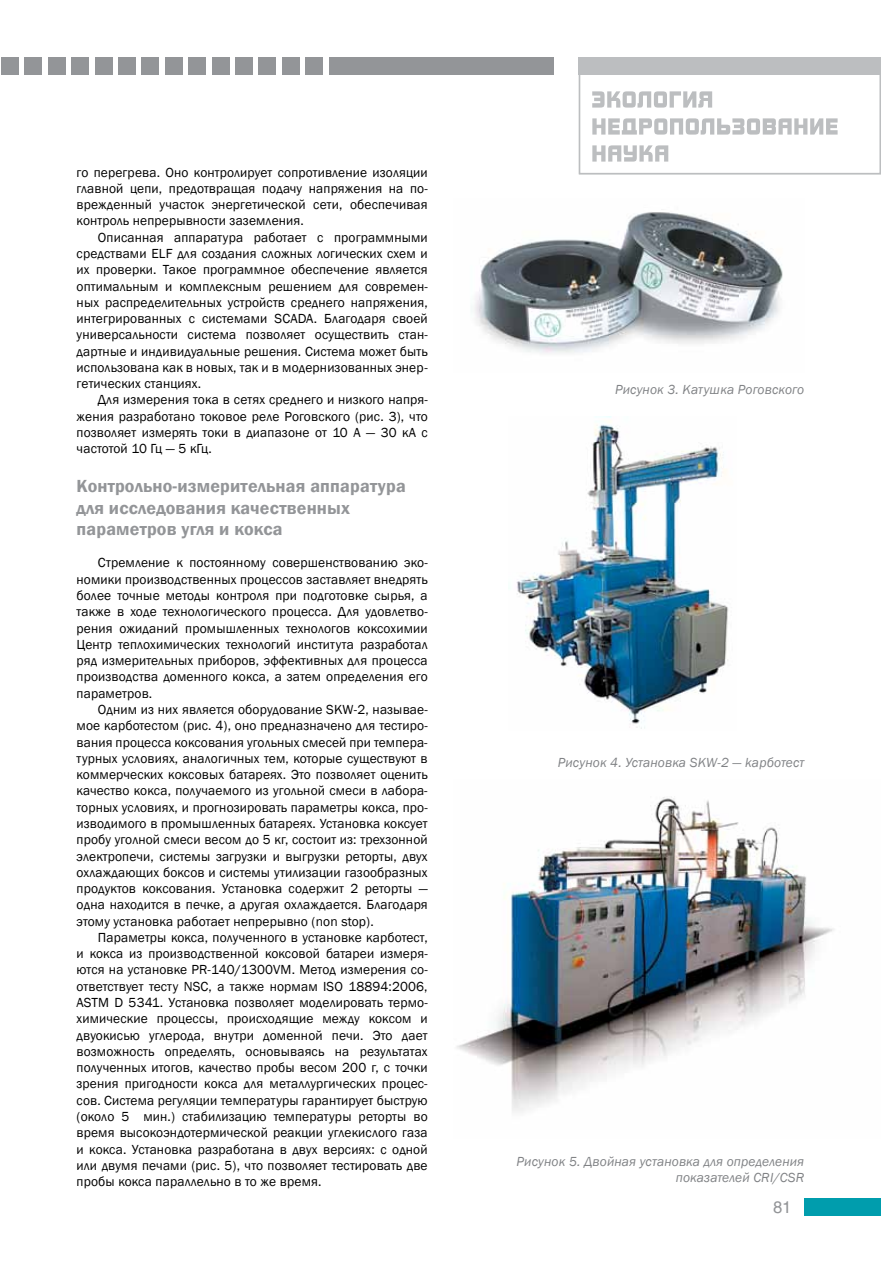
<style>
.page{position:relative;width:881px;height:1263px;background:#fff}
.page>*{position:absolute;margin:0;border:0;box-sizing:border-box;transform-origin:0 0}
.t1{font:600 18px/21.6px "Franklin Gothic";letter-spacing:.01em;color:#939598}
.t2{font:16.5px "Helios";color:#939598}
.t3{font:13.5px/16.4px "Franklin Gothic";letter-spacing:.01em;color:#000;text-align:justify}
.t4{font:italic 13.5px/16.2px "Franklin Gothic";letter-spacing:.01em;color:#808285;text-align:right}
</style>
<div class="page">
<img style="left:516px;top:417px;width:213px;height:312px">
<img style="left:457px;top:797px;width:377px;height:315px">
<div style="left:578px;top:57px;width:302px;height:117px;border:2px solid #bcbec0"></div>
<div style="left:329px;top:58px;width:224px;height:17px;background:#939598"></div>
<div style="left:1px;top:58px;width:17px;height:17px;background:#939598"></div>
<div style="left:578px;top:58px;width:302px;height:17px;background:#bcbec0"></div>
<div style="left:804px;top:1198px;width:76px;height:17px;background:#009dad"></div>
<div style="left:25px;top:58px;width:17px;height:17px;background:#939598"></div>
<div style="left:48px;top:58px;width:17px;height:17px;background:#939598"></div>
<div style="left:72px;top:58px;width:17px;height:17px;background:#939598"></div>
<div style="left:95px;top:58px;width:17px;height:17px;background:#939598"></div>
<div style="left:118px;top:58px;width:17px;height:17px;background:#939598"></div>
<div style="left:142px;top:58px;width:17px;height:17px;background:#939598"></div>
<div style="left:165px;top:58px;width:17px;height:17px;background:#939598"></div>
<div style="left:188px;top:58px;width:17px;height:17px;background:#939598"></div>
<div style="left:212px;top:58px;width:17px;height:17px;background:#939598"></div>
<div style="left:235px;top:58px;width:17px;height:17px;background:#939598"></div>
<div style="left:259px;top:58px;width:17px;height:17px;background:#939598"></div>
<div style="left:282px;top:58px;width:17px;height:17px;background:#939598"></div>
<div style="left:305px;top:58px;width:17px;height:17px;background:#939598"></div>
<svg style="left:592px;top:145px;width:76px;height:17px"></svg>
<svg style="left:592px;top:118px;width:245px;height:17px"></svg>
<svg style="left:592px;top:91px;width:120px;height:17px"></svg>
<img style="left:471px;top:212px;width:312px;height:141px">
<p class="t3" style="left:77px;top:164px;width:352px">го перегрева. О но контролирует сопротивление изоляции главной цепи, предотвращая подачу напряжения на по&shy;врежденный участок энергетической сети, обеспечивая контроль непрерывности заземления.</p>
<p class="t3" style="left:77px;top:229px;width:352px;text-indent:21px">Описанная аппаратура работает с программными средствами ELF для создания сложных логических схем и их проверки. Такое программное обеспечение является оптимальным и комплексным решением для современ&shy;ных распределительных устройств среднего напряжения, интегрированных с системами SCADA. Благодаря своей универсальности система позволяет осуществить стан&shy;дартные и индивидуальные решения. Система может быть использована как в новых, так и в модернизованных энер&shy;гетических станциях.</p>
<p class="t3" style="left:77px;top:392px;width:352px;text-indent:21px">Для измерения тока в сетях среднего и низкого напря&shy;жения разработано токовое реле Роговского (рис. 3), что позволяет измерять токи в диапазоне от 10 А — 30 кА с частотой 10 Гц — 5 кГц.</p>
<h1 class="t1" style="left:77px;top:475px;width:330px">Контрольно-измерительная аппаратура для исследования качественных параметров угля и кокса</h1>
<p class="t3" style="left:77px;top:555px;width:352px;text-indent:21px">Стремление к постоянному совершенствованию эко&shy;номики производственных процессов заставляет внедрять более точные методы контроля при подготовке сырья, а также в ходе технологического процесса. Для удовлетво&shy;рения ожиданий промышленных технологов коксохимии Центр теплохимических технологий института разработал ряд измерительных приборов, эффективных для процесса производства доменного кокса, а затем определения его параметров.</p>
<p class="t3" style="left:77px;top:701px;width:352px;text-indent:21px">Одним из них является оборудование SKW-2, называе&shy;мое карботестом (рис. 4), оно предназначено для тестиро&shy;вания процесса коксования угольных смесей при темпера&shy;турных условиях, аналогичных тем, которые существуют в коммерческих коксовых батареях. Это позволяет оценить качество кокса, получаемого из угольной смеси в лабора&shy;торных условиях, и прогнозировать параметры кокса, про&shy;изводимого в промышленных батареях. Установка коксует пробу уголной смеси весом до 5 кг, состоит из: трехзонной электропечи, системы загрузки и выгрузки реторты, двух охлаждающих боксов и системы утилизации газообразных продуктов коксования. Установка содержит 2 реторты — одна находится в печке, а другая охлаждается. Благодаря этому установка работает непрерывно (non stop).</p>
<p class="t3" style="left:76px;top:929px;width:352px;text-indent:21px">Параметры кокса, полученного в установке карботест, и кокса из производственной коксовой батареи измеря&shy;ются на установке PR-140/1300VM. М етод измерения со&shy;ответствует тесту NSC, а также нормам ISO 18894:2006, ASTM D 5341. Установка позволяет моделировать термо&shy;химические процессы, происходящие между коксом и двуокисью углерода, внутри доменной печи. Это дает возможность определять, основываясь на результатах полученных итогов, качество пробы весом 200 г, с точки зрения пригодности кокса для металлургических процес&shy;сов. Система регуляции температуры гарантирует быструю (около 5 мин.) стабилизацию температуры реторты во время высокоэндотермической реакции углекислого газа и кокса. Установка разработана в двух версиях: с одной или двумя печами (рис. 5), что позволяет тестировать две пробы кокса параллельно в то же время.</p>
<p class="t4" style="left:614px;top:382px;width:191px">Рисунок 3. Катушка Роговского</p>
<p class="t4" style="left:557px;top:755px;width:248px">Рисунок 4. Установка SKW-2 — kарботест</p>
<p class="t4" style="left:516px;top:1153px;width:289px">Рисунок 5. Двойная установка для определения показателей CRI/CSR</p>
<p class="t2" style="left:772px;top:1197px;width:20px">81</p>
</div>
